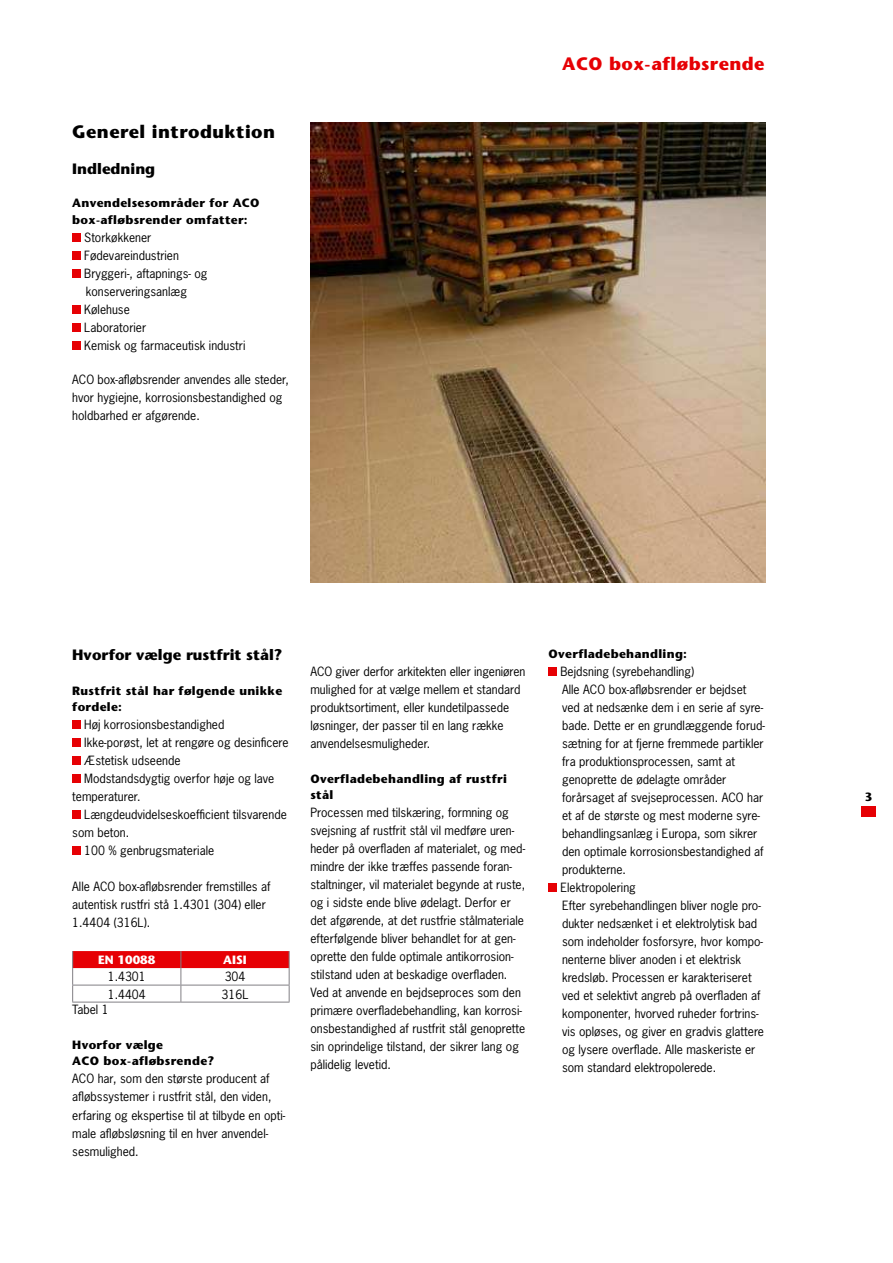
<style>
.page{position:relative;width:893px;height:1263px;background:#fff}
.page>*{position:absolute;margin:0;border:0;box-sizing:border-box;transform-origin:0 0}
.t1{font:700 18px "Stone Sans";letter-spacing:.025em;color:#000}
.t2{font:700 18px "Stone Sans";letter-spacing:.025em;color:#e60004}
.t3{font:700 15px "Stone Sans";color:#000}
.t4{font:12px/18px "News Gothic";color:#000}
.t5{font:700 12px/16.5px "Stone Sans";letter-spacing:.025em;color:#000}
.t6{font:700 12px "Stone Sans";color:#fff}
</style>
<div class="page">
<hr style="left:861px;top:806px;width:4px;height:10px;background:#e60004">
<div style="left:866px;top:806px;width:5px;height:10px;background:#e60004"></div>
<hr style="left:872px;top:806px;width:4px;height:10px;background:#e60004">
<img style="left:310px;top:123px;width:455px;height:460px">
<div style="left:72px;top:720px;width:9px;height:9px;background:#e60004"></div>
<div style="left:72px;top:738px;width:9px;height:9px;background:#e60004"></div>
<div style="left:72px;top:756px;width:9px;height:9px;background:#e60004"></div>
<div style="left:72px;top:774px;width:9px;height:9px;background:#e60004"></div>
<div style="left:72px;top:810px;width:9px;height:9px;background:#e60004"></div>
<div style="left:72px;top:846px;width:9px;height:9px;background:#e60004"></div>
<svg style="left:72px;top:951px;width:218px;height:51px"></svg>
<hr style="left:72px;top:1002px;width:109px;height:1px;background:#817f84">
<hr style="left:181px;top:1002px;width:109px;height:1px;background:#817f84">
<div style="left:549px;top:667px;width:8px;height:9px;background:#e60004"></div>
<div style="left:549px;top:883px;width:8px;height:9px;background:#e60004"></div>
<div style="left:72px;top:233px;width:9px;height:8px;background:#e60004"></div>
<div style="left:72px;top:251px;width:9px;height:8px;background:#e60004"></div>
<div style="left:72px;top:269px;width:9px;height:8px;background:#e60004"></div>
<div style="left:72px;top:305px;width:9px;height:8px;background:#e60004"></div>
<div style="left:72px;top:323px;width:9px;height:8px;background:#e60004"></div>
<div style="left:72px;top:341px;width:9px;height:8px;background:#e60004"></div>
<h1 class="t1" style="left:72px;top:124px;width:204px">Generel introduktion</h1>
<p class="t3" style="left:72px;top:162px;width:84px">Indledning</p>
<p class="t5" style="left:72px;top:196px;width:189px">Anvendelsesområder for ACO box-afløbsrender omfatter:</p>
<p class="t4" style="left:84px;top:229px;width:163px">Storkøkkener<br>Fødevareindustrien<br>Bryggeri-, aftapnings- og konserveringsanlæg<br>Kølehuse<br>Laboratorier<br>Kemisk og farmaceutisk industri</p>
<p class="t4" style="left:72px;top:372px;width:218px">ACO box-afløbsrender anvendes alle steder, hvor hygiejne, korrosionsbestandighed og holdbarhed er afgørende.</p>
<h1 class="t2" style="left:562px;top:56px;width:204px">ACO box-afløbsrende</h1>
<p class="t3" style="left:72px;top:649px;width:212px">Hvorfor vælge rustfrit stål?</p>
<p class="t5" style="left:72px;top:683px;width:212px">Rustfrit stål har følgende unikke fordele:</p>
<p class="t4" style="left:84px;top:716px;width:142px">Høj korrosionsbestandighed</p>
<p class="t4" style="left:84px;top:734px;width:206px">Ikke-porøst, let at rengøre og desinficere</p>
<p class="t4" style="left:84px;top:752px;width:98px">Æstetisk udseende</p>
<p class="t4" style="left:84px;top:770px;width:192px">Modstandsdygtig overfor høje og lave</p>
<p class="t4" style="left:72px;top:788px;width:70px">temperaturer.</p>
<p class="t4" style="left:84px;top:806px;width:204px">Længdeudvidelseskoefficient tilsvarende</p>
<p class="t4" style="left:72px;top:824px;width:59px">som beton.</p>
<p class="t4" style="left:84px;top:842px;width:131px">100 % genbrugsmateriale</p>
<p class="t4" style="left:72px;top:878px;width:200px">Alle ACO box-afløbsrender fremstilles af autentisk rustfri stå 1.4301 (304) eller<br>1.4404 (316L).</p>
<p class="t6" style="left:98px;top:955px;width:59px">EN 10088</p>
<p class="t6" style="left:223px;top:955px;width:25px">AISI</p>
<p class="t4" style="left:108px;top:969px;width:40px">1.4301</p>
<p class="t4" style="left:225px;top:969px;width:22px">304</p>
<p class="t4" style="left:108px;top:986px;width:40px">1.4404</p>
<p class="t4" style="left:222px;top:986px;width:28px">316L</p>
<p class="t4" style="left:72px;top:1002px;width:38px">Tabel 1</p>
<p class="t5" style="left:72px;top:1038px;width:144px">Hvorfor vælge<br>ACO box-afløbsrende?</p>
<p class="t4" style="left:72px;top:1071px;width:215px">ACO har, som den største producent af afløbssystemer i rustfrit stål, den viden, erfaring og ekspertise til at tilbyde en opti&shy;male afløbsløsning til en hver anvendel&shy;sesmulighed.</p>
<p class="t4" style="left:310px;top:663px;width:216px">ACO giver derfor arkitekten eller ingeniøren mulighed for at vælge mellem et standard produktsortiment, eller kundetilpassede løsninger, der passer til en lang række anvendelsesmuligheder.</p>
<p class="t5" style="left:310px;top:771px;width:198px">Overfladebehandling af rustfri stål</p>
<p class="t4" style="left:310px;top:804px;width:216px">Processen med tilskæring, formning og svejsning af rustfrit stål vil medføre uren&shy;heder på overfladen af materialet, og med&shy;mindre der ikke træffes passende foran&shy;staltninger, vil materialet begynde at ruste, og i sidste ende blive ødelagt. Derfor er det afgørende, at det rustfrie stålmateriale efterfølgende bliver behandlet for at gen&shy;oprette den fulde optimale antikorrosion&shy;stilstand uden at beskadige overfladen.<br>Ved at anvende en bejdseproces som den primære overfladebehandling, kan korrosi&shy;onsbestandighed af rustfrit stål genoprette sin oprindelige tilstand, der sikrer lang og pålidelig levetid.</p>
<p class="t5" style="left:549px;top:646px;width:140px">Overfladebehandling:</p>
<p class="t4" style="left:560px;top:663px;width:206px">Bejdsning (syrebehandling)<br>Alle ACO box-afløbsrender er bejdset ved at nedsænke dem i en serie af syre&shy;bade. Dette er en grundlæggende forud&shy;sætning for at fjerne fremmede partikler fra produktionsprocessen, samt at genoprette de ødelagte områder forårsaget af svejseprocessen. ACO har et af de største og mest moderne syre&shy;behandlingsanlæg i Europa, som sikrer den optimale korrosionsbestandighed af produkterne.<br>Elektropolering<br>Efter syrebehandlingen bliver nogle pro&shy;dukter nedsænket i et elektrolytisk bad som indeholder fosforsyre, hvor kompo&shy;nenterne bliver anoden i et elektrisk kredsløb. Processen er karakteriseret ved et selektivt angreb på overfladen af komponenter, hvorved ruheder fortrins&shy;vis opløses, og giver en gradvis glattere og lysere overflade. Alle maskeriste er som standard elektropolerede.</p>
<p class="t5" style="left:865px;top:789px;width:9px">3</p>
</div>
